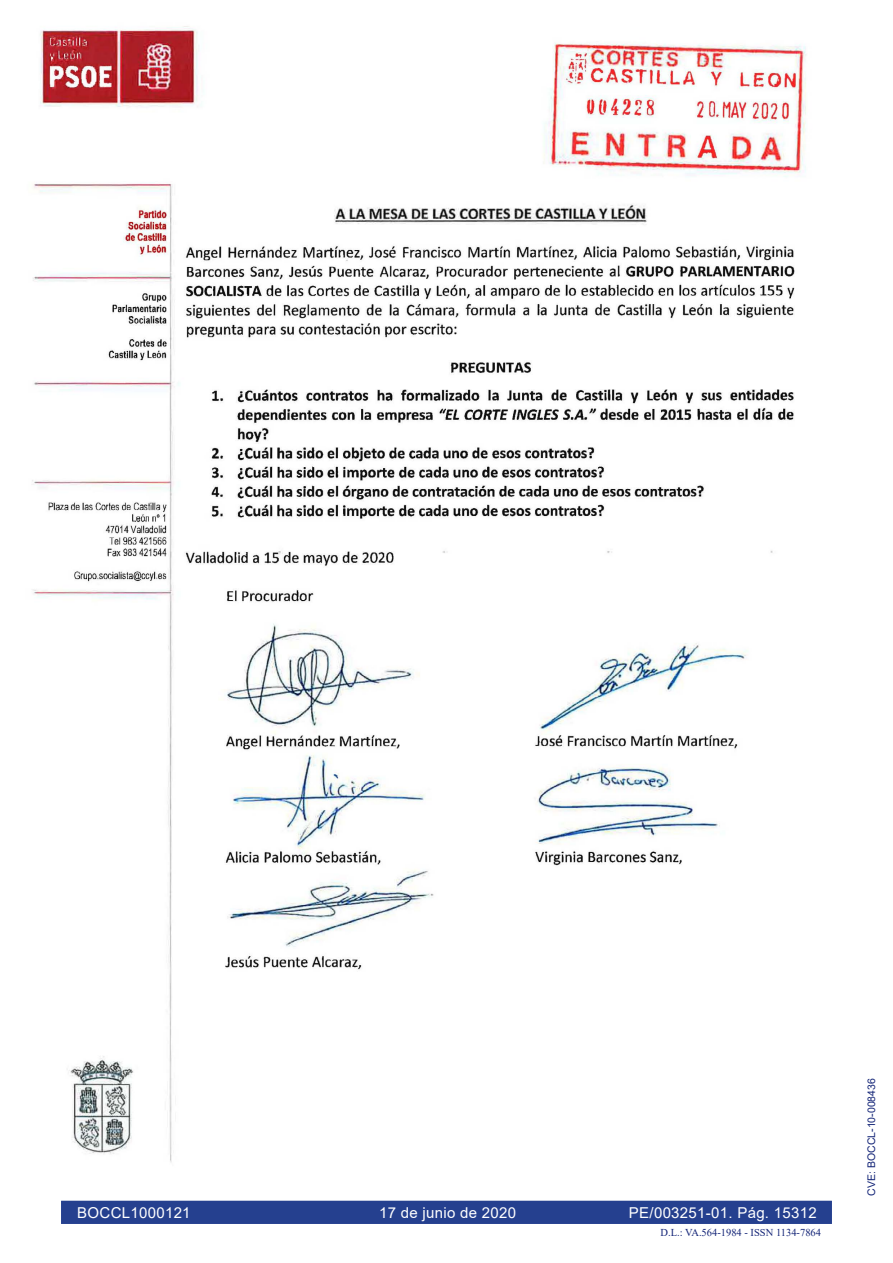
<style>
.page{position:relative;width:893px;height:1263px;background:#fff}
.page>*{position:absolute;margin:0;border:0;box-sizing:border-box;transform-origin:0 0}
.E_CVE{font:15px "Arial";letter-spacing:.02em;color:#fff}
.t1{font:10.5px "Times New Roman";color:#132477}
.t2{font:10.5px "Arial";color:#132477}
</style>
<div class="page">
<div style="left:60px;top:1200px;width:773px;height:25px;background:#25408f"></div>
<div style="left:60px;top:1199px;width:773px;height:26px;border:2px solid #fff"></div>
<img style="left:32px;top:26px;width:801px;height:1174px">
<p class="E_CVE" style="left:77px;top:1202px;width:115px">BOCCL1000121</p>
<p class="E_CVE" style="left:379px;top:1202px;width:139px">17 de junio de 2020</p>
<p class="E_CVE" style="left:629px;top:1202px;width:189px">PE/003251-01. Pág. 15312</p>
<p class="t1" style="left:661px;top:1225px;width:162px">D.L.: VA.564-1984 - ISSN 1134-7864</p>
<p class="t2" style="left:864px;top:1195px;width:119px;rotate:-90deg">CVE: BOCCL-10-008436</p>
</div>
